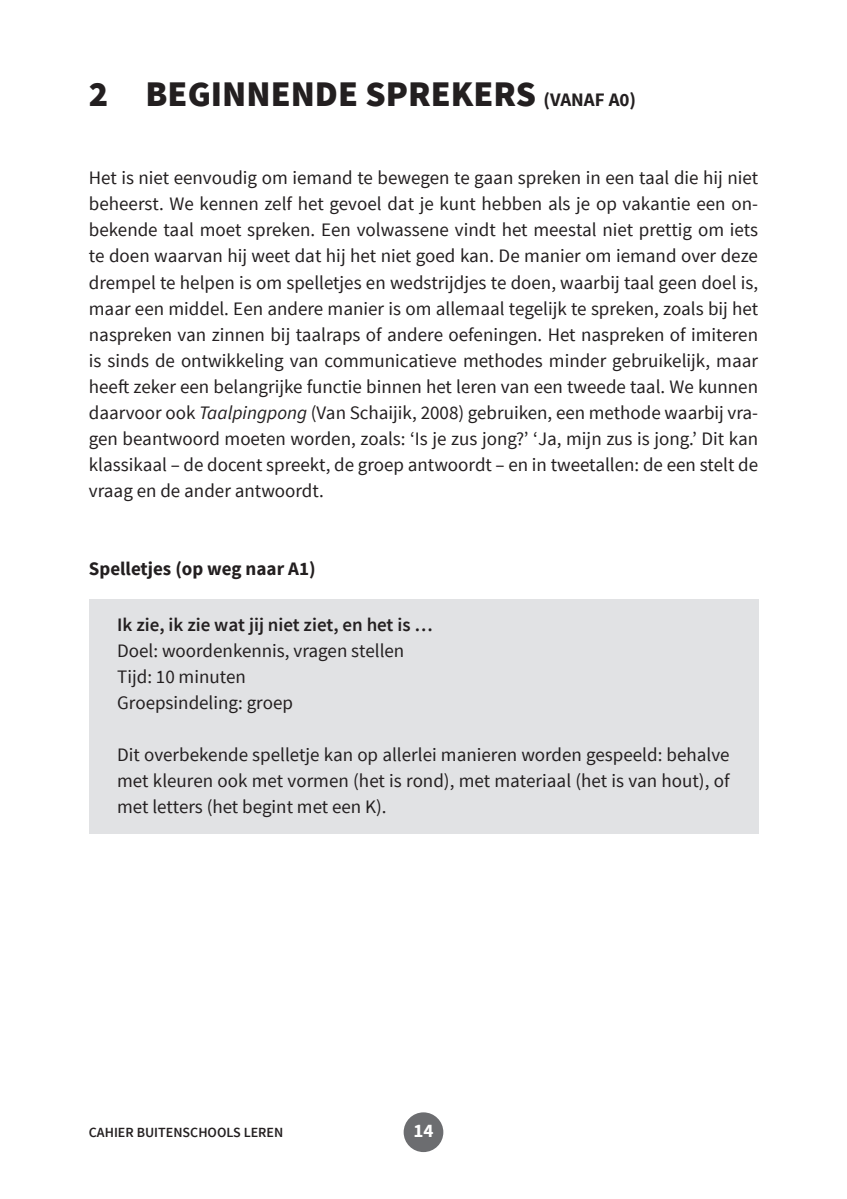
<style>
.page{position:relative;width:847px;height:1199px;background:#fff}
.page>*{position:absolute;margin:0;border:0;box-sizing:border-box;transform-origin:0 0}
.t1{font:900 36px "Source Sans Pro";color:#231f20}
.t2{font:19px/26px "Source Sans Pro";color:#231f20;text-align:justify}
.t3{font:600 19px "Source Sans Pro";color:#231f20}
.t4{font:700 19px "Source Sans Pro";color:#231f20}
.t5{font:700 19px "Source Sans Pro";color:#fff}
.t6{font:600 14px "Source Sans Pro";color:#231f20}
.s1{font-weight:700;font-size:19px}
.s2{font-style:italic}
</style>
<div class="page">
<div style="left:403px;top:1112px;width:40px;height:39px;background:#6c6d70;border-radius:50%"></div>
<div style="left:89px;top:599px;width:669px;height:234px;background:#e1e2e4"></div>
<h1 class="t1" style="left:89px;top:71px;width:549px">2 BEGINNENDE SPREKERS <span class="s1">(VANAF A0)</span></h1>
<p class="t2" style="left:89px;top:165px;width:671px">Het is niet eenvoudig om iemand te bewegen te gaan spreken in een taal die hij niet beheerst. We kennen zelf het gevoel dat je kunt hebben als je op vakantie een on&shy;bekende taal moet spreken. Een volwassene vindt het meestal niet prettig om iets te doen waarvan hij weet dat hij het niet goed kan. De manier om iemand over deze drempel te helpen is om spelletjes en wedstrijdjes te doen, waarbij taal geen doel is, maar een middel. Een andere manier is om allemaal tegelijk te spreken, zoals bij het naspreken van zinnen bij taalraps of andere oefeningen. Het naspreken of imiteren is sinds de ontwikkeling van communicatieve methodes minder gebruikelijk, maar heeft zeker een belangrijke functie binnen het leren van een tweede taal. We kunnen daarvoor ook <span class="s2">Taalpingpong</span> (Van Schaijik, 2008) gebruiken, een methode waarbij vra&shy;gen beantwoord moeten worden, zoals: ‘Is je zus jong?’ ‘Ja, mijn zus is jong.’ Dit kan klassikaal – de docent spreekt, de groep antwoordt – en in tweetallen: de een stelt de vraag en de ander antwoordt.</p>
<p class="t4" style="left:89px;top:556px;width:228px">Spelletjes (op weg naar A1)</p>
<p class="t3" style="left:117px;top:612px;width:317px">Ik zie, ik zie wat jij niet ziet, en het is …</p>
<p class="t2" style="left:117px;top:638px;width:289px;text-align:left">Doel: woordenkennis, vragen stellen<br>Tijd: 10 minuten<br>Groepsindeling: groep</p>
<p class="t2" style="left:117px;top:742px;width:614px">Dit overbekende spelletje kan op allerlei manieren worden gespeeld: behalve met kleuren ook met vormen (het is rond), met materiaal (het is van hout), of met letters (het begint met een K).</p>
<p class="t6" style="left:89px;top:1123px;width:196px">CAHIER BUITENSCHOOLS LEREN</p>
<p class="t5" style="left:413px;top:1118px;width:22px">14</p>
</div>
